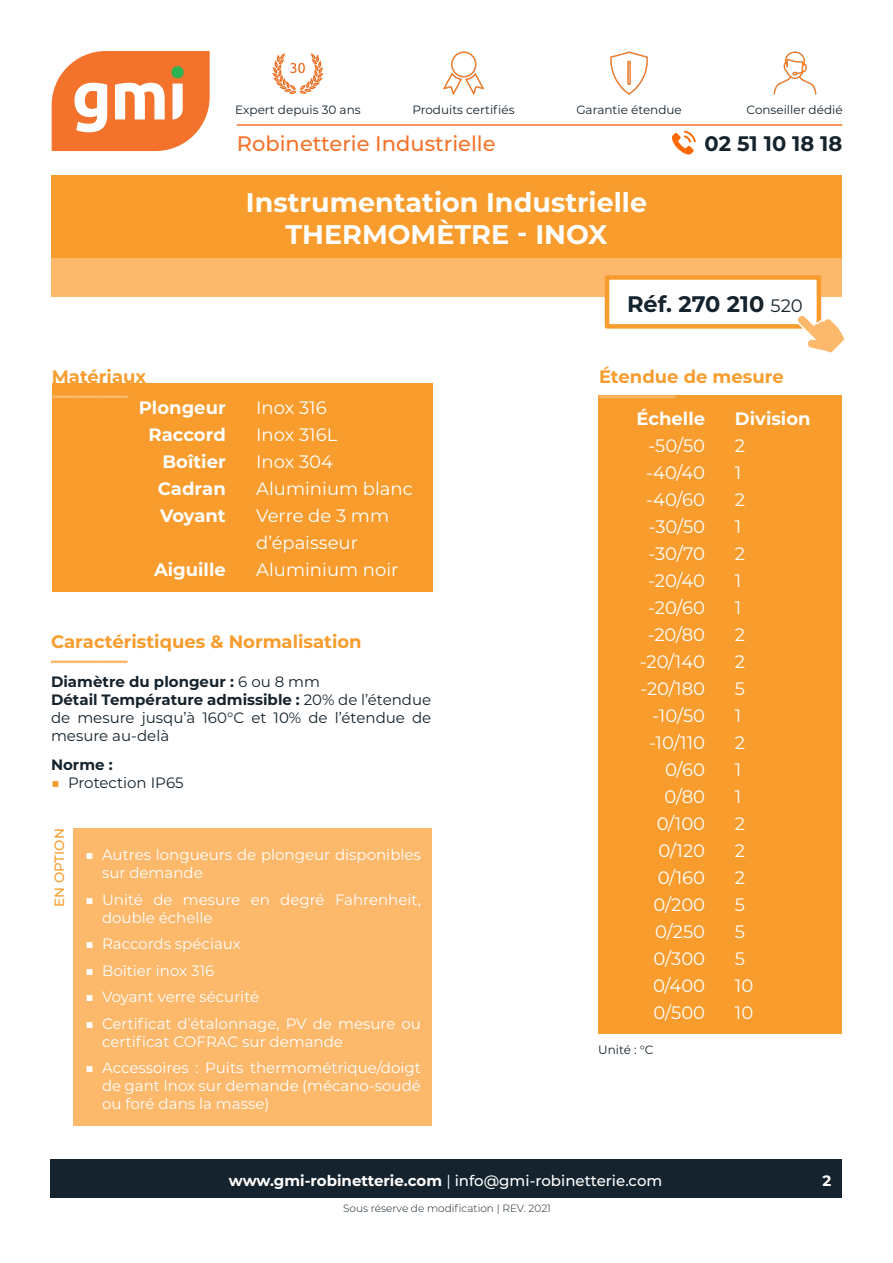
<style>
.page{position:relative;width:893px;height:1263px;background:#fff}
.page>*{position:absolute;margin:0;border:0;box-sizing:border-box;transform-origin:0 0}
.TITRE_Fiche_produit{font:700 27px "Montserrat";color:#fff}
.SOULIGNEMENT_SOUS-TI{font:700 25.5px "Montserrat";color:#fcb86b}
.RÉFÉRENCE{font:700 22.5px "Montserrat";color:#14232d}
.t1{font:500 21px "Montserrat";color:#f3732c}
.t2{font:700 21px "Montserrat";color:#14232d}
.Texte_BLC_Centré_Gra{font:18px "Montserrat";color:#fff}
.TEXTE_BLANC_COMME_MA{font:18px/27px "Montserrat";color:#fff}
.SOUS-TITRE{font:700 18px "Montserrat";color:#f89c2d}
.ÉLÉMENTS_MATÉRIAUX{font:700 18px/27px "Montserrat";color:#fff;text-align:right}
.Texte_BLC_Centré_Gra-2{font:700 18px "Montserrat";color:#fff}
.t3{font:15px/18px "Montserrat";color:#fff}
.TEXTE{font:15px/18px "Montserrat";color:#14232d;text-align:justify}
.t4{font:500 15px "Montserrat";color:#fff}
.TEXTE-2{font:700 15px "Montserrat";color:#14232d}
.t5{font:700 15px "Montserrat";color:#fff}
.t6{font:500 13.5px "Montserrat";color:#f89c2d}
.MENTION_SPÉCIALE{font:12px "Montserrat";color:#14232d}
.NOTE_BAS_DE_PAGE{font:300 10.5px "Montserrat";color:#14232d}
.s1{font-weight:400}
.s2{font-weight:700}
.s3{font-weight:500;color:#f89c2d}
.s4{font-weight:500}
.s5{font-weight:400;font-size:18px}
</style>
<div class="page">
<div style="left:52px;top:175px;width:790px;height:83px;background:#f89c2d"></div>
<div style="left:52px;top:258px;width:790px;height:39px;background:#fcb86b"></div>
<div style="left:605px;top:275px;width:216px;height:54px;background:#fff;border:4px solid #f89c2d"></div>
<div style="left:50px;top:1160px;width:792px;height:38px;background:#14232d"></div>
<svg style="left:795px;top:313px;width:50px;height:40px"></svg>
<svg style="left:52px;top:51px;width:158px;height:100px"></svg>
<hr style="left:237px;top:124px;width:605px;height:2px;background:#f3732c">
<img style="left:443px;top:51px;width:41px;height:44px">
<img style="left:610px;top:51px;width:38px;height:44px">
<img style="left:773px;top:51px;width:44px;height:44px">
<svg style="left:672px;top:131px;width:24px;height:24px"></svg>
<img style="left:272px;top:53px;width:52px;height:41px">
<div style="left:52px;top:384px;width:380px;height:208px;background:#f89c2d"></div>
<div style="left:73px;top:828px;width:359px;height:298px;background:#fcb86b"></div>
<div style="left:598px;top:395px;width:244px;height:638px;background:#f89c2d"></div>
<p class="MENTION_SPÉCIALE" style="left:235px;top:101px;width:127px">Expert depuis 30 ans</p>
<p class="MENTION_SPÉCIALE" style="left:412px;top:101px;width:104px">Produits certifiés</p>
<p class="MENTION_SPÉCIALE" style="left:576px;top:101px;width:107px">Garantie étendue</p>
<p class="MENTION_SPÉCIALE" style="left:747px;top:101px;width:98px">Conseiller dédié</p>
<h3 class="t1" style="left:237px;top:129px;width:260px">Robinetterie Industrielle</h3>
<h3 class="t2" style="left:705px;top:129px;width:139px">02 51 10 18 18</h3>
<p class="TITRE_Fiche_produit" style="left:246px;top:183px;width:403px">Instrumentation Industrielle</p>
<p class="TITRE_Fiche_produit" style="left:286px;top:215px;width:323px">THERMOMÈTRE - INOX</p>
<p class="SOUS-TITRE" style="left:52px;top:363px;width:96px">Matériaux</p>
<p class="SOULIGNEMENT_SOUS-TI" style="left:52px;top:376px;width:78px">――—</p>
<p class="ÉLÉMENTS_MATÉRIAUX" style="left:139px;top:393px;width:89px">Plongeur</p>
<p class="ÉLÉMENTS_MATÉRIAUX" style="left:149px;top:420px;width:79px">Raccord<br>Boîtier</p>
<p class="ÉLÉMENTS_MATÉRIAUX" style="left:158px;top:474px;width:69px">Cadran</p>
<p class="ÉLÉMENTS_MATÉRIAUX" style="left:160px;top:501px;width:67px">Voyant</p>
<p class="ÉLÉMENTS_MATÉRIAUX" style="left:154px;top:555px;width:73px">Aiguille</p>
<p class="TEXTE_BLANC_COMME_MA" style="left:256px;top:393px;width:72px">Inox 316</p>
<p class="TEXTE_BLANC_COMME_MA" style="left:256px;top:420px;width:83px">Inox 316L</p>
<p class="TEXTE_BLANC_COMME_MA" style="left:256px;top:447px;width:78px">Inox 304</p>
<p class="TEXTE_BLANC_COMME_MA" style="left:256px;top:474px;width:158px">Aluminium blanc<br>Verre de 3 mm d’épaisseur</p>
<p class="TEXTE_BLANC_COMME_MA" style="left:256px;top:555px;width:144px">Aluminium noir</p>
<p class="SOUS-TITRE" style="left:51px;top:628px;width:312px">Caractéristiques &amp; Normalisation</p>
<p class="SOULIGNEMENT_SOUS-TI" style="left:51px;top:641px;width:78px">――—</p>
<p class="TEXTE-2" style="left:51px;top:670px;width:271px">Diamètre du plongeur : <span class="s1">6 ou 8 mm</span></p>
<p class="TEXTE" style="left:51px;top:690px;width:382px"><span class="s2">Détail Température admissible :</span> 20% de l’étendue de mesure jusqu’à 160°C et 10% de l’étendue de mesure au-delà</p>
<p class="TEXTE-2" style="left:51px;top:753px;width:63px">Norme :</p>
<p class="TEXTE" style="left:51px;top:773px;width:134px"><span class="s3">■</span> Protection IP65</p>
<p class="t6" style="left:50px;top:907px;width:80px;rotate:-90deg">EN OPTION</p>
<p class="t3" style="left:102px;top:845px;width:320px;text-indent:-17px"><span class="s4">■</span> Autres longueurs de plongeur disponibles sur demande</p>
<p class="t3" style="left:102px;top:890px;width:320px;text-indent:-17px"><span class="s4">■</span> Unité de mesure en degré Fahrenheit, double échelle</p>
<p class="t3" style="left:85px;top:934px;width:157px"><span class="s4">■</span> Raccords spéciaux</p>
<p class="t3" style="left:85px;top:961px;width:131px"><span class="s4">■</span> Boîtier inox 316</p>
<p class="t3" style="left:85px;top:987px;width:176px"><span class="s4">■</span> Voyant verre sécurité</p>
<p class="t3" style="left:102px;top:1014px;width:320px;text-indent:-17px"><span class="s4">■</span> Certificat d’étalonnage, PV de mesure ou certificat COFRAC sur demande</p>
<p class="t3" style="left:102px;top:1058px;width:320px;text-align:justify;text-indent:-17px"><span class="s4">■</span> Accessoires : Puits thermométrique/doigt de gant Inox sur demande (mécano-soudé ou foré dans la masse)</p>
<p class="RÉFÉRENCE" style="left:627px;top:288px;width:177px">Réf. 270 210 <span class="s5">520</span></p>
<p class="SOUS-TITRE" style="left:599px;top:363px;width:186px">Étendue de mesure</p>
<p class="SOULIGNEMENT_SOUS-TI" style="left:599px;top:376px;width:78px">――—</p>
<p class="Texte_BLC_Centré_Gra-2" style="left:636px;top:406px;width:70px">Échelle</p>
<p class="Texte_BLC_Centré_Gra" style="left:648px;top:433px;width:58px">-50/50</p>
<p class="Texte_BLC_Centré_Gra" style="left:646px;top:460px;width:61px">-40/40</p>
<p class="Texte_BLC_Centré_Gra" style="left:646px;top:487px;width:61px">-40/60</p>
<p class="Texte_BLC_Centré_Gra" style="left:649px;top:514px;width:58px">-30/50</p>
<p class="Texte_BLC_Centré_Gra" style="left:648px;top:541px;width:58px">-30/70</p>
<p class="Texte_BLC_Centré_Gra" style="left:648px;top:568px;width:58px">-20/40</p>
<p class="Texte_BLC_Centré_Gra" style="left:648px;top:595px;width:58px">-20/60</p>
<p class="Texte_BLC_Centré_Gra" style="left:648px;top:622px;width:59px">-20/80</p>
<p class="Texte_BLC_Centré_Gra" style="left:640px;top:649px;width:67px">-20/140</p>
<p class="Texte_BLC_Centré_Gra" style="left:640px;top:676px;width:66px">-20/180</p>
<p class="Texte_BLC_Centré_Gra" style="left:652px;top:703px;width:54px">-10/50</p>
<p class="Texte_BLC_Centré_Gra" style="left:649px;top:730px;width:58px">-10/110</p>
<p class="Texte_BLC_Centré_Gra" style="left:665px;top:757px;width:42px">0/60</p>
<p class="Texte_BLC_Centré_Gra" style="left:665px;top:784px;width:42px">0/80</p>
<p class="Texte_BLC_Centré_Gra" style="left:657px;top:811px;width:50px">0/100</p>
<p class="Texte_BLC_Centré_Gra" style="left:658px;top:838px;width:48px">0/120</p>
<p class="Texte_BLC_Centré_Gra" style="left:658px;top:865px;width:49px">0/160</p>
<p class="Texte_BLC_Centré_Gra" style="left:654px;top:892px;width:53px">0/200</p>
<p class="Texte_BLC_Centré_Gra" style="left:655px;top:919px;width:51px">0/250</p>
<p class="Texte_BLC_Centré_Gra" style="left:654px;top:946px;width:53px">0/300</p>
<p class="Texte_BLC_Centré_Gra" style="left:653px;top:973px;width:54px">0/400</p>
<p class="Texte_BLC_Centré_Gra" style="left:654px;top:1000px;width:53px">0/500</p>
<p class="MENTION_SPÉCIALE" style="left:598px;top:1041px;width:57px">Unité : °C</p>
<p class="Texte_BLC_Centré_Gra-2" style="left:735px;top:406px;width:77px">Division</p>
<p class="Texte_BLC_Centré_Gra" style="left:735px;top:433px;width:12px">2</p>
<p class="Texte_BLC_Centré_Gra" style="left:735px;top:460px;width:8px">1</p>
<p class="Texte_BLC_Centré_Gra" style="left:735px;top:487px;width:12px">2</p>
<p class="Texte_BLC_Centré_Gra" style="left:735px;top:514px;width:8px">1</p>
<p class="Texte_BLC_Centré_Gra" style="left:735px;top:541px;width:12px">2</p>
<p class="Texte_BLC_Centré_Gra" style="left:735px;top:568px;width:8px">1</p>
<p class="Texte_BLC_Centré_Gra" style="left:735px;top:595px;width:8px">1</p>
<p class="Texte_BLC_Centré_Gra" style="left:735px;top:622px;width:12px">2</p>
<p class="Texte_BLC_Centré_Gra" style="left:735px;top:649px;width:12px">2</p>
<p class="Texte_BLC_Centré_Gra" style="left:735px;top:676px;width:12px">5</p>
<p class="Texte_BLC_Centré_Gra" style="left:735px;top:703px;width:8px">1</p>
<p class="Texte_BLC_Centré_Gra" style="left:735px;top:730px;width:12px">2</p>
<p class="Texte_BLC_Centré_Gra" style="left:735px;top:757px;width:8px">1</p>
<p class="Texte_BLC_Centré_Gra" style="left:735px;top:784px;width:8px">1</p>
<p class="Texte_BLC_Centré_Gra" style="left:735px;top:811px;width:12px">2</p>
<p class="Texte_BLC_Centré_Gra" style="left:735px;top:838px;width:12px">2</p>
<p class="Texte_BLC_Centré_Gra" style="left:735px;top:865px;width:12px">2</p>
<p class="Texte_BLC_Centré_Gra" style="left:735px;top:892px;width:12px">5</p>
<p class="Texte_BLC_Centré_Gra" style="left:735px;top:919px;width:12px">5</p>
<p class="Texte_BLC_Centré_Gra" style="left:735px;top:946px;width:12px">5</p>
<p class="Texte_BLC_Centré_Gra" style="left:735px;top:973px;width:20px">10</p>
<p class="Texte_BLC_Centré_Gra" style="left:735px;top:1000px;width:20px">10</p>
<p class="t4" style="left:229px;top:1170px;width:435px"><span class="s2">www.gmi-robinetterie.com</span> <span class="s1">|</span> info@gmi-robinetterie.com</p>
<p class="t5" style="left:822px;top:1170px;width:10px">2</p>
<p class="NOTE_BAS_DE_PAGE" style="left:343px;top:1201px;width:209px">Sous réserve de modification | REV. 2021</p>
</div>
